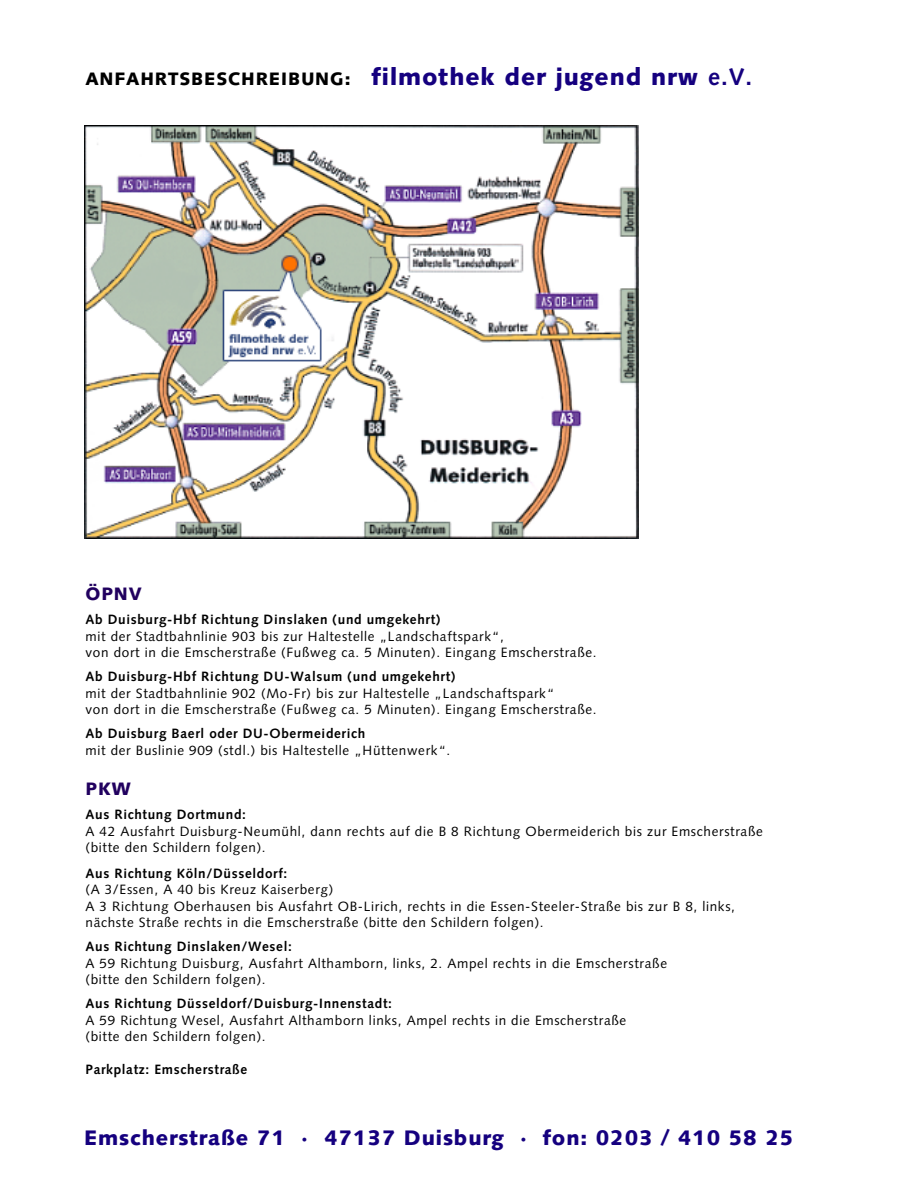
<style>
.page{position:relative;width:918px;height:1188px;background:#fff}
.page>*{position:absolute;margin:0;border:0;box-sizing:border-box;transform-origin:0 0}
.t1{font:900 21px "Syntax";letter-spacing:.04em;color:#15007f}
.t2{font:900 18px "Syntax";letter-spacing:.05em;color:#000}
.t3{font:900 18px "Syntax";letter-spacing:.05em;color:#21005f}
.t4{font:13.5px/16.5px "Syntax";letter-spacing:.05em;color:#000}
.t5{font:700 13.5px "Syntax";letter-spacing:.05em;color:#000}
.s1{font-size:24px;color:#15007f}
.s2{font-weight:700;font-size:24px;color:#15007f}
</style>
<div class="page">
<img style="left:84px;top:125px;width:555px;height:413px">
<h2 class="t2" style="left:85px;top:69px;width:668px">ANFAHRTSBESCHREIBUNG: <span class="s1">filmothek der jugend nrw</span> <span class="s2">e.V.</span></h2>
<h2 class="t3" style="left:86px;top:583px;width:58px">ÖPNV</h2>
<p class="t5" style="left:86px;top:612px;width:356px">Ab Duisburg-Hbf Richtung Dinslaken (und umgekehrt)</p>
<p class="t4" style="left:86px;top:628px;width:513px">mit der Stadtbahnlinie 903 bis zur Haltestelle „Landschaftspark“,<br>von dort in die Emscherstraße (Fußweg ca. 5 Minuten). Eingang Emscherstraße.</p>
<p class="t5" style="left:86px;top:669px;width:371px">Ab Duisburg-Hbf Richtung DU-Walsum (und umgekehrt)</p>
<p class="t4" style="left:86px;top:685px;width:513px">mit der Stadtbahnlinie 902 (Mo-Fr) bis zur Haltestelle „Landschaftspark“<br>von dort in die Emscherstraße (Fußweg ca. 5 Minuten). Eingang Emscherstraße.</p>
<p class="t5" style="left:86px;top:726px;width:281px">Ab Duisburg Baerl oder DU-Obermeiderich</p>
<p class="t4" style="left:86px;top:742px;width:366px">mit der Buslinie 909 (stdl.) bis Haltestelle „Hüttenwerk“.</p>
<h2 class="t3" style="left:86px;top:778px;width:47px">PKW</h2>
<p class="t5" style="left:86px;top:807px;width:162px">Aus Richtung Dortmund:</p>
<p class="t4" style="left:86px;top:823px;width:679px">A 42 Ausfahrt Duisburg-Neumühl, dann rechts auf die B 8 Richtung Obermeiderich bis zur Emscherstraße (bitte den Schildern folgen).</p>
<p class="t5" style="left:86px;top:865px;width:203px">Aus Richtung Köln/Düsseldorf:</p>
<p class="t4" style="left:86px;top:881px;width:651px">(A 3/Essen, A 40 bis Kreuz Kaiserberg)<br>A 3 Richtung Oberhausen bis Ausfahrt OB-Lirich, rechts in die Essen-Steeler-Straße bis zur B 8, links, nächste Straße rechts in die Emscherstraße (bitte den Schildern folgen).</p>
<p class="t5" style="left:86px;top:939px;width:208px">Aus Richtung Dinslaken/Wesel:</p>
<p class="t4" style="left:86px;top:955px;width:583px">A 59 Richtung Duisburg, Ausfahrt Althamborn, links, 2. Ampel rechts in die Emscherstraße (bitte den Schildern folgen).</p>
<p class="t5" style="left:86px;top:996px;width:308px">Aus Richtung Düsseldorf/Duisburg-Innenstadt:</p>
<p class="t4" style="left:86px;top:1012px;width:542px">A 59 Richtung Wesel, Ausfahrt Althamborn links, Ampel rechts in die Emscherstraße (bitte den Schildern folgen).</p>
<p class="t5" style="left:86px;top:1062px;width:163px">Parkplatz: Emscherstraße</p>
<h1 class="t1" style="left:84px;top:1125px;width:711px">Emscherstraße 71 · 47137 Duisburg · fon: 0203 / 410 58 25</h1>
</div>
